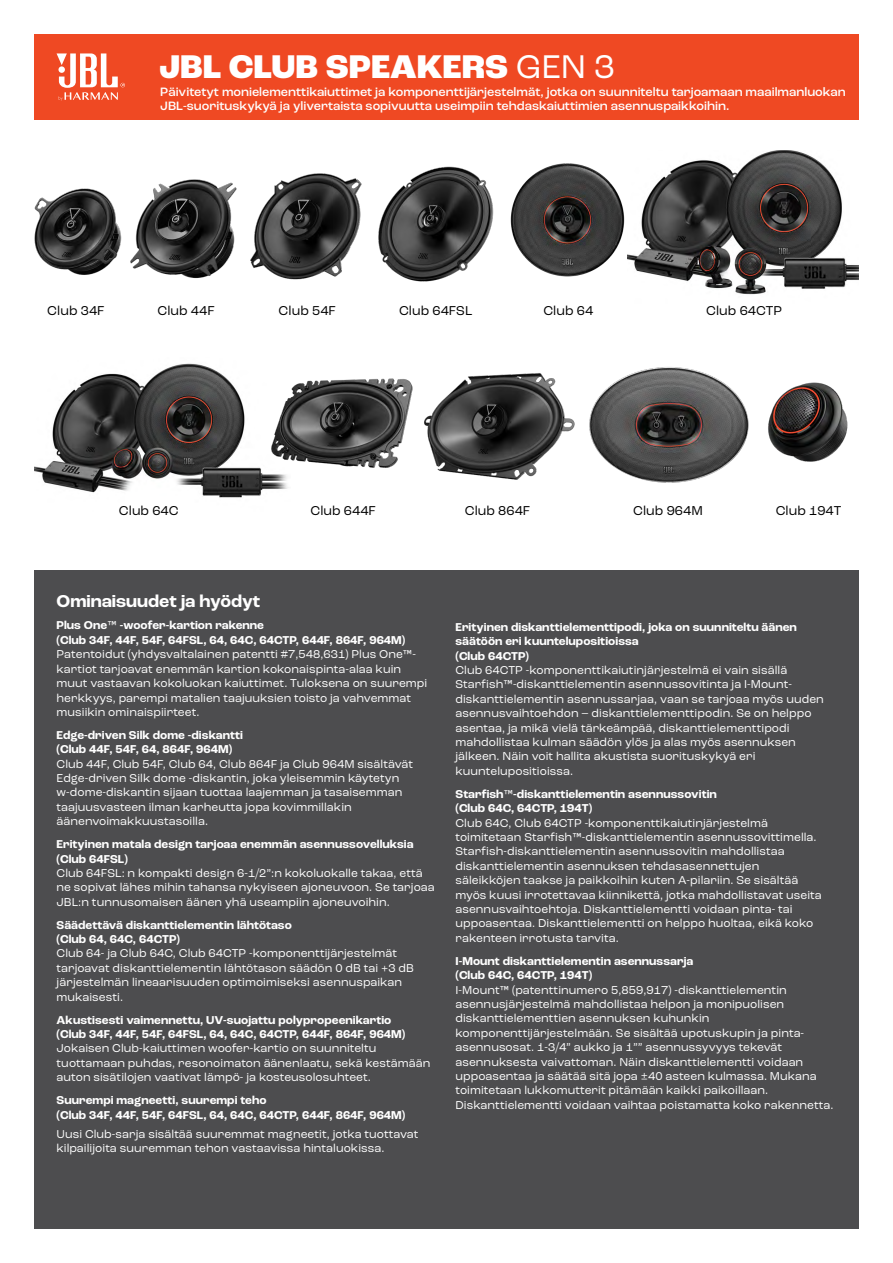
<style>
.page{position:relative;width:893px;height:1263px;background:#fff}
.page>*{position:absolute;margin:0;border:0;box-sizing:border-box;transform-origin:0 0}
.t1{font:800 34.5px "Roc Grotesk";color:#fff}
.t2{font:700 18px "Roc Grotesk";color:#fff}
.t3{font:13.5px "Roc Grotesk";letter-spacing:.005em;color:#000}
.t4{font:500 12.75px/13.5px "Roc Grotesk";color:#fff}
.t5{font:12px/14.4px "Roc Grotesk";letter-spacing:.005em;color:#fff}
.t6{font:700 12px/14.4px "Roc Grotesk";letter-spacing:.005em;color:#fff}
.s1{font-weight:400}
</style>
<div class="page">
<div style="left:34px;top:570px;width:825px;height:659px;background:#4d4d4f"></div>
<img style="left:34px;top:188px;width:97px;height:87px">
<img style="left:655px;top:150px;width:204px;height:145px">
<img style="left:131px;top:179px;width:106px;height:100px">
<img style="left:250px;top:173px;width:112px;height:107px">
<img style="left:378px;top:166px;width:116px;height:116px">
<img style="left:510px;top:163px;width:145px;height:114px">
<img style="left:34px;top:363px;width:254px;height:135px">
<img style="left:268px;top:363px;width:145px;height:115px">
<img style="left:424px;top:373px;width:151px;height:107px">
<img style="left:589px;top:367px;width:160px;height:116px">
<img style="left:768px;top:382px;width:80px;height:80px">
<div style="left:34px;top:34px;width:825px;height:85px;background:#ef4923"></div>
<svg style="left:57px;top:53px;width:68px;height:48px"></svg>
<h1 class="t1" style="left:159px;top:45px;width:457px">JBL CLUB SPEAKERS <span class="s1">GEN 3</span></h1>
<p class="t4" style="left:160px;top:85px;width:687px">Päivitetyt monielementtikaiuttimet ja komponenttijärjestelmät, jotka on suunniteltu tarjoamaan maailmanluokan<br>JBL-suorituskykyä ja ylivertaista sopivuutta useimpiin tehdaskaiuttimien asennuspaikkoihin.</p>
<p class="t3" style="left:47px;top:302px;width:59px">Club 34F</p>
<p class="t3" style="left:157px;top:302px;width:59px">Club 44F</p>
<p class="t3" style="left:706px;top:302px;width:77px">Club 64CTP</p>
<p class="t3" style="left:279px;top:302px;width:59px">Club 54F</p>
<p class="t3" style="left:399px;top:302px;width:75px">Club 64FSL</p>
<p class="t3" style="left:543px;top:302px;width:51px">Club 64</p>
<p class="t3" style="left:119px;top:502px;width:61px">Club 64C</p>
<p class="t3" style="left:310px;top:502px;width:67px">Club 644F</p>
<p class="t3" style="left:465px;top:502px;width:67px">Club 864F</p>
<p class="t3" style="left:633px;top:502px;width:71px">Club 964M</p>
<p class="t3" style="left:776px;top:502px;width:67px">Club 194T</p>
<h2 class="t2" style="left:57px;top:589px;width:205px">Ominaisuudet ja hyödyt</h2>
<p class="t6" style="left:57px;top:618px;width:350px">Plus One™ -woofer-kartion rakenne<br>(Club 34F, 44F, 54F, 64FSL, 64, 64C, 64CTP, 644F, 864F, 964M)</p>
<p class="t5" style="left:57px;top:647px;width:372px">Patentoidut (yhdysvaltalainen patentti #7,548,631) Plus One™- kartiot tarjoavat enemmän kartion kokonaispinta-alaa kuin muut vastaavan kokoluokan kaiuttimet. Tuloksena on suurempi herkkyys, parempi matalien taajuuksien toisto ja vahvemmat musiikin ominaispiirteet.</p>
<p class="t6" style="left:57px;top:728px;width:188px">Edge-driven Silk dome -diskantti (Club 44F, 54F, 64, 864F, 964M)</p>
<p class="t5" style="left:57px;top:756px;width:358px">Club 44F, Club 54F, Club 64, Club 864F ja Club 964M sisältävät Edge-driven Silk dome -diskantin, joka yleisemmin käytetyn w-dome-diskantin sijaan tuottaa laajemman ja tasaisemman taajuusvasteen ilman karheutta jopa kovimmillakin äänenvoimakkuustasoilla.</p>
<p class="t6" style="left:57px;top:837px;width:358px">Erityinen matala design tarjoaa enemmän asennussovelluksia (Club 64FSL)</p>
<p class="t5" style="left:57px;top:866px;width:380px">Club 64FSL: n kompakti design 6-1/2”:n kokoluokalle takaa, että ne sopivat lähes mihin tahansa nykyiseen ajoneuvoon. Se tarjoaa<br>JBL:n tunnusomaisen äänen yhä useampiin ajoneuvoihin.</p>
<p class="t6" style="left:57px;top:918px;width:237px">Säädettävä diskanttielementin lähtötaso (Club 64, 64C, 64CTP)</p>
<p class="t5" style="left:57px;top:946px;width:359px">Club 64- ja Club 64C, Club 64CTP -komponenttijärjestelmät tarjoavat diskanttielementin lähtötason säädön 0 dB tai +3 dB järjestelmän lineaarisuuden optimoimiseksi asennuspaikan mukaisesti.</p>
<p class="t6" style="left:57px;top:1013px;width:350px">Akustisesti vaimennettu, UV-suojattu polypropeenikartio (Club 34F, 44F, 54F, 64FSL, 64, 64C, 64CTP, 644F, 864F, 964M)</p>
<p class="t5" style="left:57px;top:1041px;width:375px">Jokaisen Club-kaiuttimen woofer-kartio on suunniteltu tuottamaan puhdas, resonoimaton äänenlaatu, sekä kestämään auton sisätilojen vaativat lämpö- ja kosteusolosuhteet.</p>
<p class="t6" style="left:57px;top:1093px;width:350px">Suurempi magneetti, suurempi teho<br>(Club 34F, 44F, 54F, 64FSL, 64, 64C, 64CTP, 644F, 864F, 964M)</p>
<p class="t5" style="left:57px;top:1127px;width:364px">Uusi Club-sarja sisältää suuremmat magneetit, jotka tuottavat kilpailijoita suuremman tehon vastaavissa hintaluokissa.</p>
<p class="t6" style="left:455px;top:620px;width:343px">Erityinen diskanttielementtipodi, joka on suunniteltu äänen säätöön eri kuuntelupositioissa<br>(Club 64CTP)</p>
<p class="t5" style="left:455px;top:663px;width:370px">Club 64CTP -komponenttikaiutinjärjestelmä ei vain sisällä Starfish™-diskanttielementin asennussovitinta ja I-Mount&shy;diskanttielementin asennussarjaa, vaan se tarjoaa myös uuden asennusvaihtoehdon – diskanttielementtipodin. Se on helppo asentaa, ja mikä vielä tärkeämpää, diskanttielementtipodi mahdollistaa kulman säädön ylös ja alas myös asennuksen jälkeen. Näin voit hallita akustista suorituskykyä eri kuuntelupositioissa.</p>
<p class="t6" style="left:455px;top:787px;width:263px">Starfish™-diskanttielementin asennussovitin (Club 64C, 64CTP, 194T)</p>
<p class="t5" style="left:455px;top:815px;width:368px">Club 64C, Club 64CTP -komponenttikaiutinjärjestelmä toimitetaan Starfish™-diskanttielementin asennussovittimella.<br>Starfish-diskanttielementin asennussovitin mahdollistaa diskanttielementin asennuksen tehdasasennettujen säleikköjen taakse ja paikkoihin kuten A-pilariin. Se sisältää myös kuusi irrotettavaa kiinnikettä, jotka mahdollistavat useita asennusvaihtoehtoja. Diskanttielementti voidaan pinta- tai uppoasentaa. Diskanttielementti on helppo huoltaa, eikä koko rakenteen irrotusta tarvita.</p>
<p class="t6" style="left:455px;top:954px;width:239px">I-Mount diskanttielementin asennussarja (Club 64C, 64CTP, 194T)</p>
<p class="t5" style="left:455px;top:982px;width:379px">I-Mount™ (patenttinumero 5,859,917) -diskanttielementin asennusjärjestelmä mahdollistaa helpon ja monipuolisen diskanttielementtien asennuksen kuhunkin komponenttijärjestelmään. Se sisältää upotuskupin ja pinta&shy;asennusosat. 1-3/4” aukko ja 1”” asennussyvyys tekevät asennuksesta vaivattoman. Näin diskanttielementti voidaan uppoasentaa ja säätää sitä jopa ±40 asteen kulmassa. Mukana toimitetaan lukkomutterit pitämään kaikki paikoillaan.<br>Diskanttielementti voidaan vaihtaa poistamatta koko rakennetta.</p>
</div>
